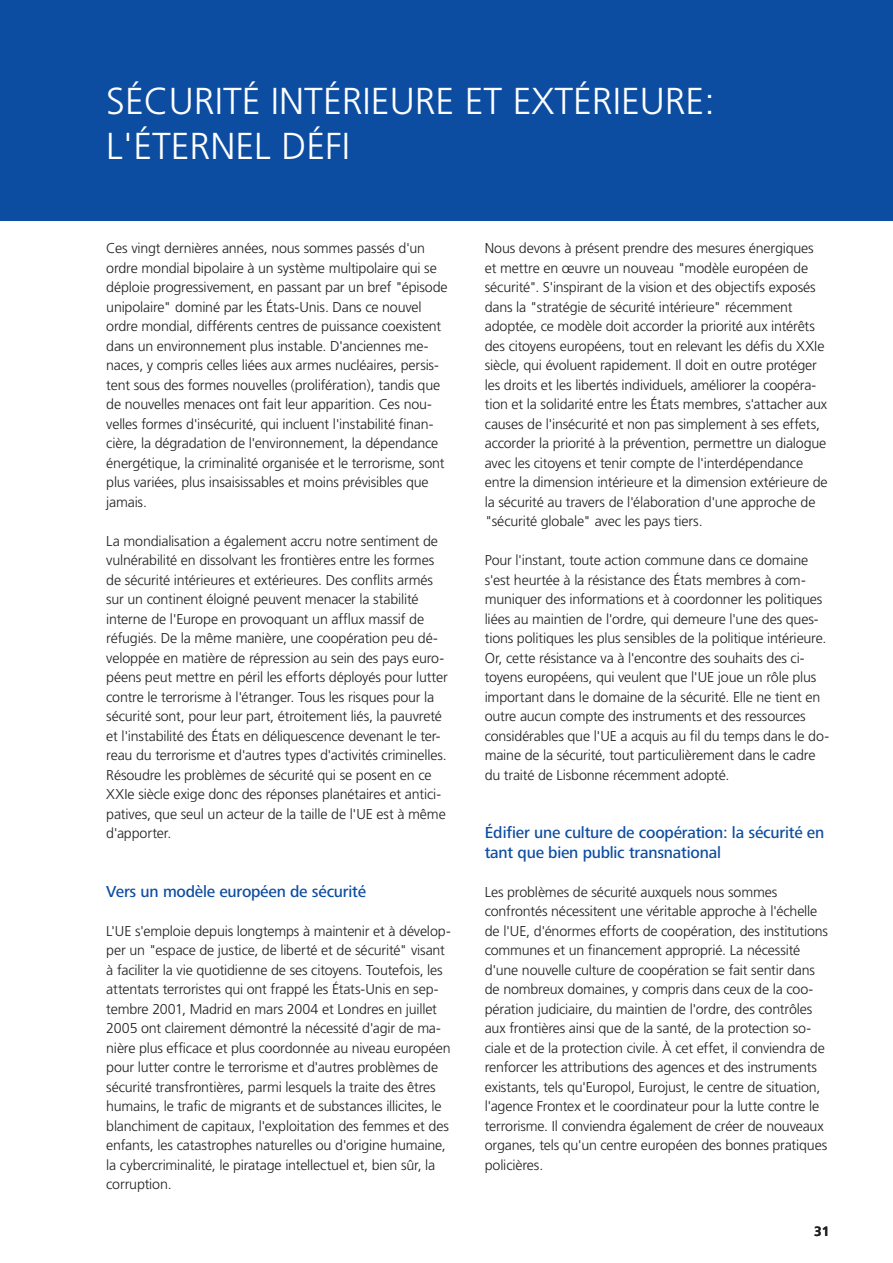
<style>
.page{position:relative;width:893px;height:1263px;background:#fff}
.page>*{position:absolute;margin:0;border:0;box-sizing:border-box;transform-origin:0 0}
.t1{font:300 37.5px/45px "Frutiger";color:#fff}
.t2{font:500 16.5px/19.5px "Frutiger Next Pro";letter-spacing:-.015em;color:#0d4da1}
.t3{font:300 14.25px/19.5px "Frutiger";letter-spacing:-.01em;color:#231f20}
.t4{font:700 13.5px "Frutiger";color:#231f20}
</style>
<div class="page">
<div style="left:0;top:0;width:893px;height:221px;background:#0d4da1"></div>
<h1 class="t1" style="left:106px;top:79px;width:610px">SÉCURITÉ INTÉRIEURE ET EXTÉRIEURE:<br>L'ÉTERNEL DÉFI</h1>
<p class="t3" style="left:106px;top:239px;width:343px">Ces vingt dernières années, nous sommes passés d'un ordre mondial bipolaire à un système multipolaire qui se déploie progressivement, en passant par un bref "épisode unipolaire" dominé par les États-Unis. Dans ce nouvel ordre mondial, différents centres de puissance coexistent dans un environnement plus instable. D'anciennes me&shy;naces, y compris celles liées aux armes nucléaires, persis&shy;tent sous des formes nouvelles (prolifération), tandis que de nouvelles menaces ont fait leur apparition. Ces nou&shy;velles formes d'insécurité, qui incluent l'instabilité finan&shy;cière, la dégradation de l'environnement, la dépendance énergétique, la criminalité organisée et le terrorisme, sont plus variées, plus insaisissables et moins prévisibles que jamais.</p>
<p class="t3" style="left:106px;top:531px;width:343px">La mondialisation a également accru notre sentiment de vulnérabilité en dissolvant les frontières entre les formes de sécurité intérieures et extérieures. Des conflits armés sur un continent éloigné peuvent menacer la stabilité interne de l'Europe en provoquant un afflux massif de réfugiés. De la même manière, une coopération peu dé&shy;veloppée en matière de répression au sein des pays euro&shy;péens peut mettre en péril les efforts déployés pour lutter contre le terrorisme à l'étranger. Tous les risques pour la sécurité sont, pour leur part, étroitement liés, la pauvreté et l'instabilité des États en déliquescence devenant le ter&shy;reau du terrorisme et d'autres types d'activités criminelles.<br>Résoudre les problèmes de sécurité qui se posent en ce XXIe siècle exige donc des réponses planétaires et antici&shy;patives, que seul un acteur de la taille de l'UE est à même d'apporter.</p>
<p class="t2" style="left:106px;top:882px;width:261px">Vers un modèle européen de sécurité</p>
<p class="t3" style="left:106px;top:921px;width:346px">L'UE s'emploie depuis longtemps à maintenir et à dévelop&shy;per un "espace de justice, de liberté et de sécurité" visant à faciliter la vie quotidienne de ses citoyens. Toutefois, les attentats terroristes qui ont frappé les États-Unis en sep&shy;tembre 2001, Madrid en mars 2004 et Londres en juillet 2005 ont clairement démontré la nécessité d'agir de ma&shy;nière plus efficace et plus coordonnée au niveau européen pour lutter contre le terrorisme et d'autres problèmes de sécurité transfrontières, parmi lesquels la traite des êtres humains, le trafic de migrants et de substances illicites, le blanchiment de capitaux, l'exploitation des femmes et des enfants, les catastrophes naturelles ou d'origine humaine, la cybercriminalité, le piratage intellectuel et, bien sûr, la corruption.</p>
<p class="t3" style="left:485px;top:239px;width:344px">Nous devons à présent prendre des mesures énergiques et mettre en œuvre un nouveau "modèle européen de sécurité". S'inspirant de la vision et des objectifs exposés dans la "stratégie de sécurité intérieure" récemment adoptée, ce modèle doit accorder la priorité aux intérêts des citoyens européens, tout en relevant les défis du XXIe siècle, qui évoluent rapidement. Il doit en outre protéger les droits et les libertés individuels, améliorer la coopéra&shy;tion et la solidarité entre les États membres, s'attacher aux causes de l'insécurité et non pas simplement à ses effets, accorder la priorité à la prévention, permettre un dialogue avec les citoyens et tenir compte de l'interdépendance entre la dimension intérieure et la dimension extérieure de la sécurité au travers de l'élaboration d'une approche de "sécurité globale" avec les pays tiers.</p>
<p class="t3" style="left:485px;top:550px;width:346px">Pour l'instant, toute action commune dans ce domaine s'est heurtée à la résistance des États membres à com&shy;muniquer des informations et à coordonner les politiques liées au maintien de l'ordre, qui demeure l'une des ques&shy;tions politiques les plus sensibles de la politique intérieure.<br>Or, cette résistance va à l'encontre des souhaits des ci&shy;toyens européens, qui veulent que l'UE joue un rôle plus important dans le domaine de la sécurité. Elle ne tient en outre aucun compte des instruments et des ressources considérables que l'UE a acquis au fil du temps dans le do&shy;maine de la sécurité, tout particulièrement dans le cadre du traité de Lisbonne récemment adopté.</p>
<p class="t2" style="left:485px;top:823px;width:341px">Édifier une culture de coopération: la sécurité en tant que bien public transnational</p>
<p class="t3" style="left:485px;top:882px;width:345px">Les problèmes de sécurité auxquels nous sommes confrontés nécessitent une véritable approche à l'échelle de l'UE, d'énormes efforts de coopération, des institutions communes et un financement approprié. La nécessité d'une nouvelle culture de coopération se fait sentir dans de nombreux domaines, y compris dans ceux de la coo&shy;pération judiciaire, du maintien de l'ordre, des contrôles aux frontières ainsi que de la santé, de la protection so&shy;ciale et de la protection civile. À cet effet, il conviendra de renforcer les attributions des agences et des instruments existants, tels qu'Europol, Eurojust, le centre de situation, l'agence Frontex et le coordinateur pour la lutte contre le terrorisme. Il conviendra également de créer de nouveaux organes, tels qu'un centre européen des bonnes pratiques policières.</p>
<p class="t4" style="left:814px;top:1223px;width:17px">31</p>
</div>
